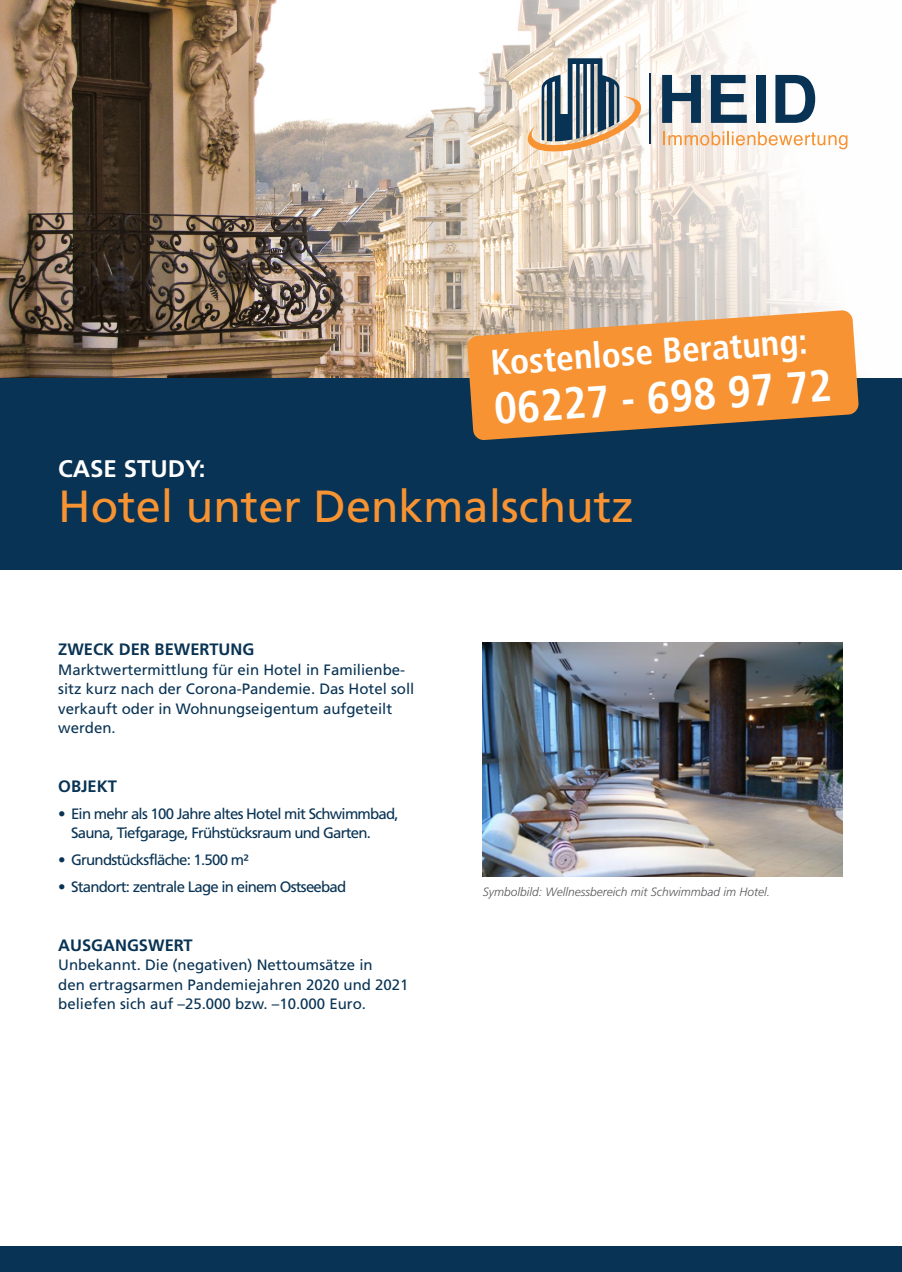
<style>
.page{position:relative;width:902px;height:1272px;background:#fff}
.page>*{position:absolute;margin:0;border:0;box-sizing:border-box;transform-origin:0 0}
.t1{font:45px "Frutiger";color:#f79332}
.t2{font:700 condensed 44.55px "Frutiger";color:#fff}
.t3{font:700 condensed 35.7px "Frutiger";color:#fff}
.t4{font:700 24px "Frutiger";color:#fff}
.t5{font:700 16.5px "Frutiger";color:#093354}
.t6{font:15px/19.5px "Frutiger";color:#093354}
.t7{font:15px/19.5px "Frutiger";letter-spacing:-.05em;color:#093354}
.t8{font:italic 300 12px "Frutiger";color:#57585a}
</style>
<div class="page">
<img style="left:0;top:0;width:848px;height:378px">
<svg style="left:662px;top:75px;width:38px;height:48px"></svg>
<svg style="left:710px;top:75px;width:36px;height:48px"></svg>
<div style="left:755px;top:75px;width:10px;height:48px;background:#093354"></div>
<svg style="left:775px;top:75px;width:40px;height:48px"></svg>
<hr style="left:649px;top:73px;width:1px;height:71px;background:#093354">
<svg style="left:527px;top:58px;width:117px;height:93px"></svg>
<svg style="left:663px;top:131px;width:184px;height:18px"></svg>
<div style="left:0;top:378px;width:901px;height:192px;background:#093354"></div>
<img style="left:483px;top:642px;width:359px;height:234px">
<svg style="left:467px;top:310px;width:391px;height:130px;background:#da8e43"></svg>
<div style="left:0;top:1246px;width:901px;height:25px;background:#093354"></div>
<h3 class="t3" style="left:489px;top:342px;width:319px;rotate:-4deg">Kostenlose Beratung:</h3>
<h2 class="t2" style="left:492px;top:382px;width:340px;rotate:-4deg">06227 - 698 97 72</h2>
<h3 class="t4" style="left:58px;top:454px;width:149px">CASE STUDY:</h3>
<h1 class="t1" style="left:58px;top:480px;width:577px">Hotel unter Denkmalschutz</h1>
<p class="t5" style="left:58px;top:639px;width:197px">ZWECK DER BEWERTUNG</p>
<p class="t6" style="left:58px;top:659px;width:357px">Marktwertermittlung für ein Hotel in Familienbe&shy;sitz kurz nach der Corona-Pandemie. Das Hotel soll verkauft oder in Wohnungseigentum aufgeteilt werden.</p>
<p class="t5" style="left:58px;top:776px;width:60px">OBJEKT</p>
<p class="t7" style="left:71px;top:803px;width:329px;text-indent:-13px">• Ein mehr als 100 Jahre altes Hotel mit Schwimmbad,<br>Sauna, Tiefgarage, Frühstücksraum und Garten.</p>
<p class="t7" style="left:58px;top:850px;width:192px">• Grundstücksfläche: 1.500 m²</p>
<p class="t7" style="left:58px;top:877px;width:289px">• Standort: zentrale Lage in einem Ostseebad</p>
<p class="t5" style="left:58px;top:935px;width:136px">AUSGANGSWERT</p>
<p class="t6" style="left:58px;top:955px;width:352px">Unbekannt. Die (negativen) Nettoumsätze in<br>den ertragsarmen Pandemiejahren 2020 und 2021 beliefen sich auf –25.000 bzw. –10.000 Euro.</p>
<p class="t8" style="left:483px;top:885px;width:289px">Symbolbild: Wellnessbereich mit Schwimmbad im Hotel.</p>
</div>
